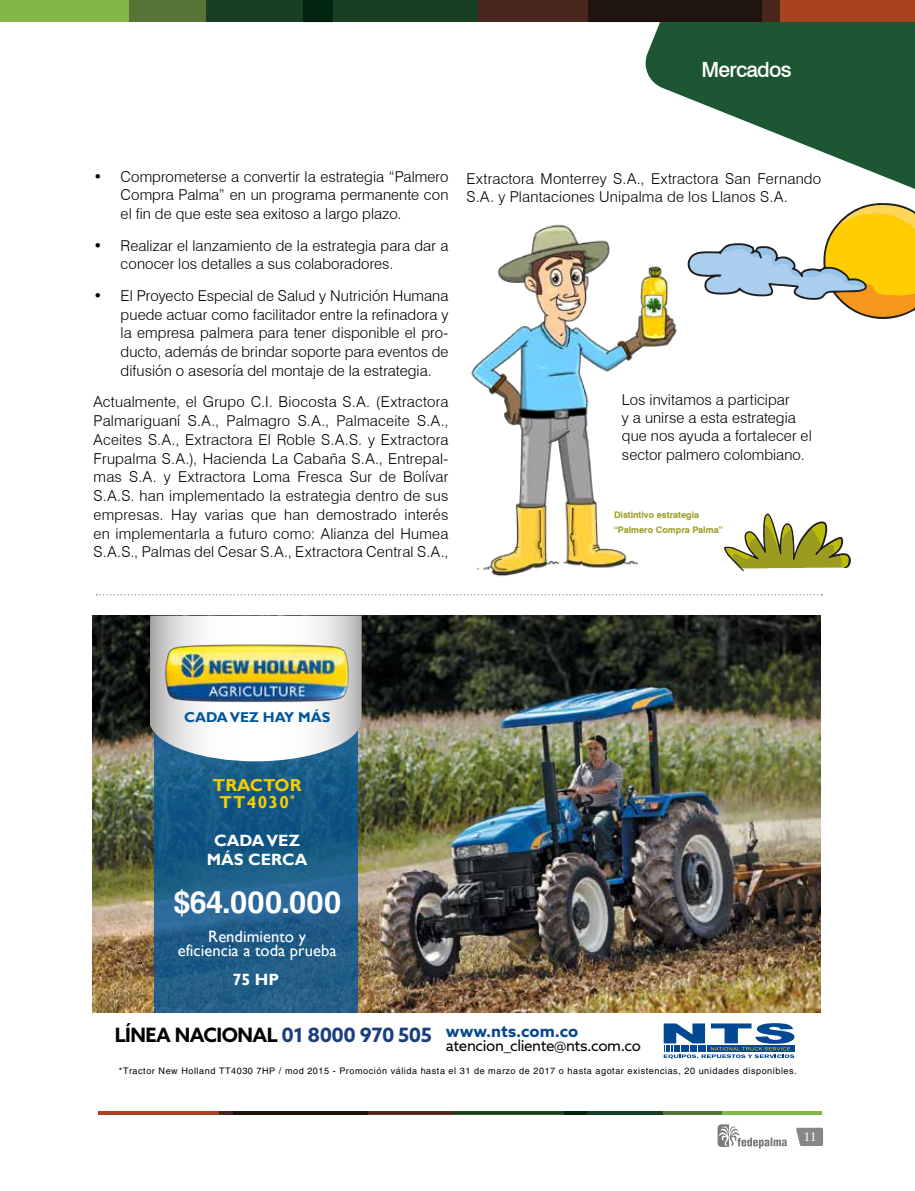
<style>
.page{position:relative;width:915px;height:1191px;background:#fff}
.page>*{position:absolute;margin:0;border:0;box-sizing:border-box;transform-origin:0 0}
.t1{font:700 30.6px "Helvetica LT Std";letter-spacing:.015em;color:#fff}
.t2{font:500 21px "Swiss 721 BT";letter-spacing:-.04em;color:#fff}
.t3{font:700 17.25px/17.4px "Gill Sans";color:#f1cd07;text-align:center}
.t4{font:700 16.65px "Azo Sans";color:#034991}
.t5{font:16.65px/14px "Gill Sans";color:#fff;text-align:center}
.t6{font:700 16.35px/19.5px "Gill Sans";color:#fff;text-align:center}
.t7{font:15.15px "Azo Sans";letter-spacing:-.025em;color:#000}
.t8{font:300 15px/18.8px "Swiss 721 BT";letter-spacing:.005em;color:#000;text-align:justify}
.t9{font:700 14.25px "Gill Sans";color:#005699}
.t10{font:13.5px "Minion Pro";color:#fff}
.t11{font:9px "Helvetica";letter-spacing:.06em;color:#000}
.t12{font:700 9px/14.2px "Swiss 721 BT";color:#9a9b1f}
.s1{font-size:19.8px;color:#000}
.s2{font-size:19.8px;color:#1b3f7c}
</style>
<div class="page">
<svg style="left:717px;top:1124px;width:69px;height:24px"></svg>
<svg style="left:796px;top:1127px;width:26px;height:19px"></svg>
<hr style="left:467px;top:1111px;width:354px;height:3px;background:#82b845">
<hr style="left:367px;top:1111px;width:354px;height:3px;background:#567435">
<hr style="left:98px;top:1111px;width:354px;height:3px;background:#a94220">
<svg style="left:367px;top:1111px;width:197px;height:3px"></svg>
<hr style="left:587px;top:1111px;width:75px;height:3px;background:#183f21">
<hr style="left:564px;top:1111px;width:23px;height:3px;background:#00240f">
<hr style="left:219px;top:1111px;width:14px;height:3px;background:#48261b">
<hr style="left:233px;top:1111px;width:134px;height:3px;background:#1f140f">
<div style="left:0;top:0;width:458px;height:22px;background:#82b845"></div>
<div style="left:130px;top:0;width:457px;height:22px;background:#567435"></div>
<div style="left:478px;top:0;width:436px;height:22px;background:#a94220"></div>
<svg style="left:333px;top:0;width:254px;height:22px;background:#2c341e"></svg>
<div style="left:206px;top:0;width:97px;height:22px;background:#183f21"></div>
<div style="left:303px;top:0;width:30px;height:22px;background:#00240f"></div>
<div style="left:761px;top:0;width:18px;height:22px;background:#48261b"></div>
<div style="left:587px;top:0;width:174px;height:22px;background:#1f140f"></div>
<img style="left:471px;top:224px;width:206px;height:352px">
<svg style="left:724px;top:513px;width:127px;height:58px"></svg>
<svg style="left:687px;top:203px;width:227px;height:116px"></svg>
<svg style="left:641px;top:22px;width:273px;height:167px;fill:#1d5632"></svg>
<svg style="left:96px;top:594px;width:725px;height:1px"></svg>
<img style="left:92px;top:615px;width:728px;height:397px">
<svg style="left:154px;top:761px;width:203px;height:251px;background:#1c5d88"></svg>
<svg style="left:150px;top:615px;width:211px;height:146px"></svg>
<img style="left:162px;top:642px;width:189px;height:62px">
<svg style="left:663px;top:1023px;width:131px;height:35px"></svg>
<h2 class="t2" style="left:701px;top:56px;width:91px">Mercados</h2>
<p class="t8" style="left:121px;top:167px;width:329px;text-indent:-27px">• Comprometerse a convertir la estrategia “Palmero Compra Palma” en un programa permanente con el fin de que este sea exitoso a largo plazo.</p>
<p class="t8" style="left:121px;top:236px;width:329px;text-indent:-27px">• Realizar el lanzamiento de la estrategia para dar a conocer los detalles a sus colaboradores.</p>
<p class="t8" style="left:121px;top:286px;width:329px;text-indent:-27px">• El Proyecto Especial de Salud y Nutrición Humana puede actuar como facilitador entre la refinadora y la empresa palmera para tener disponible el pro&shy;ducto, además de brindar soporte para eventos de difusión o asesoría del montaje de la estrategia.</p>
<p class="t8" style="left:94px;top:392px;width:356px">Actualmente, el Grupo C.I. Biocosta S.A. (Extractora Palmariguaní S.A., Palmagro S.A., Palmaceite S.A., Aceites S.A., Extractora El Roble S.A.S. y Extractora Frupalma S.A.), Hacienda La Cabaña S.A., Entrepal&shy;mas S.A. y Extractora Loma Fresca Sur de Bolívar S.A.S. han implementado la estrategia dentro de sus empresas. Hay varias que han demostrado interés en implementarla a futuro como: Alianza del Humea S.A.S., Palmas del Cesar S.A., Extractora Central S.A.,</p>
<p class="t8" style="left:466px;top:169px;width:356px;line-height:18.3px">Extractora Monterrey S.A., Extractora San Fernando<br>S.A. y Plantaciones Unipalma de los Llanos S.A.</p>
<p class="t8" style="left:621px;top:390px;width:191px;line-height:18.3px;text-align:left">Los invitamos a participar<br>y a unirse a esta estrategia que nos ayuda a fortalecer el sector palmero colombiano.</p>
<p class="t12" style="left:613px;top:508px;width:110px">Distintivo estrategia “Palmero Compra Palma”</p>
<p class="t9" style="left:184px;top:708px;width:148px">CADA VEZ HAY MÁS</p>
<p class="t3" style="left:213px;top:776px;width:90px">TRACTOR<br>TT4030<sup>*</sup></p>
<p class="t6" style="left:207px;top:831px;width:102px">CADA VEZ<br>MÁS CERCA</p>
<h1 class="t1" style="left:173px;top:883px;width:169px">$64.000.000</h1>
<p class="t5" style="left:178px;top:929px;width:160px">Rendimiento y eficiencia a toda prueba</p>
<p class="t6" style="left:232px;top:969px;width:48px">75 HP</p>
<p class="t4" style="left:115px;top:1020px;width:465px"><span class="s1">LÍNEA NACIONAL</span> <span class="s2">01 8000 970 505</span> www.nts.com.co</p>
<p class="t7" style="left:446px;top:1035px;width:197px">atencion_cliente@nts.com.co</p>
<p class="t11" style="left:119px;top:1065px;width:679px">*Tractor New Holland TT4030 7HP / mod 2015 - Promoción válida hasta el 31 de marzo de 2017 o hasta agotar existencias, 20 unidades disponibles.</p>
<p class="t10" style="left:803px;top:1127px;width:14px">11</p>
</div>
